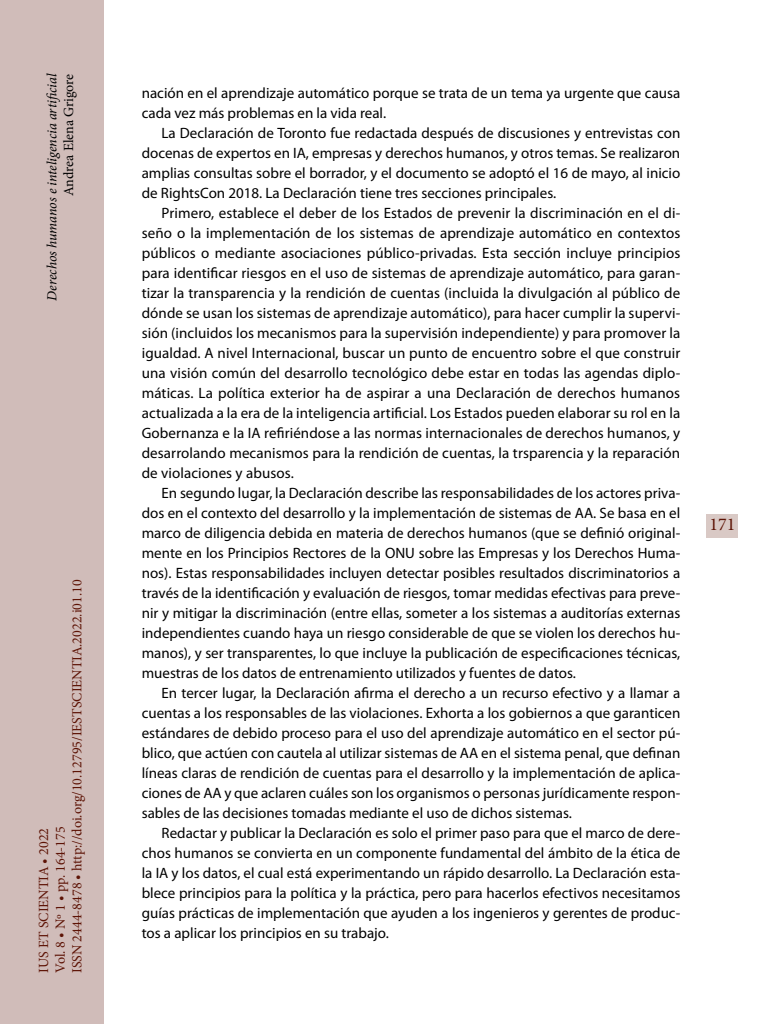
<style>
.page{position:relative;width:768px;height:1024px;background:#fff}
.page>*{position:absolute;margin:0;border:0;box-sizing:border-box;transform-origin:0 0}
.t1{font:18px "Minion Pro";color:#5d1305}
._00_bsc{font:15px/20px "Myriad Pro";color:#000;text-align:justify}
.t2{font:14px/16.8px "Minion Pro";color:#5d1305}
.t3{font:italic 14px "Minion Pro";letter-spacing:-.005em;color:#000}
.t4{font:14px "Minion Pro";letter-spacing:-.005em;color:#000}
</style>
<div class="page">
<div style="left:0;top:0;width:103px;height:1024px;background:#d0bcb9"></div>
<div style="left:707px;top:514px;width:31px;height:24px;background:#d9c9c5"></div>
<p class="t3" style="left:42px;top:301px;width:228px;rotate:-90deg">Derechos humanos e inteligencia artificial</p>
<p class="t4" style="left:59px;top:196px;width:124px;rotate:-90deg">Andrea Elena Grigore</p>
<p class="t2" style="left:35px;top:973px;width:395px;rotate:-90deg">IUS ET SCIENTIA • 2022<br>Vol. 8 • Nº 1 • pp. 164-175<br>ISSN 2444-8478 • http://doi.org/10.12795/IESTSCIENTIA.2022.i01.10</p>
<p class="_00_bsc" style="left:142px;top:83px;width:540px">nación en el aprendizaje automático porque se trata de un tema ya urgente que causa cada vez más problemas en la vida real.</p>
<p class="_00_bsc" style="left:142px;top:123px;width:540px;text-indent:20px">La Declaración de Toronto fue redactada después de discusiones y entrevistas con docenas de expertos en IA, empresas y derechos humanos, y otros temas. Se realizaron amplias consultas sobre el borrador, y el documento se adoptó el 16 de mayo, al inicio de RightsCon 2018. La Declaración tiene tres secciones principales.</p>
<p class="_00_bsc" style="left:142px;top:203px;width:540px;text-indent:20px">Primero, establece el deber de los Estados de prevenir la discriminación en el di&shy;seño o la implementación de los sistemas de aprendizaje automático en contextos públicos o mediante asociaciones público-privadas. Esta sección incluye principios para identificar riesgos en el uso de sistemas de aprendizaje automático, para garan&shy;tizar la transparencia y la rendición de cuentas (incluida la divulgación al público de dónde se usan los sistemas de aprendizaje automático), para hacer cumplir la supervi&shy;sión (incluidos los mecanismos para la supervisión independiente) y para promover la igualdad. A nivel Internacional, buscar un punto de encuentro sobre el que construir una visión común del desarrollo tecnológico debe estar en todas las agendas diplo&shy;máticas. La política exterior ha de aspirar a una Declaración de derechos humanos actualizada a la era de la inteligencia artificial. Los Estados pueden elaborar su rol en la Gobernanza e la IA refiriéndose a las normas internacionales de derechos humanos, y desarrolando mecanismos para la rendición de cuentas, la trsparencia y la reparación de violaciones y abusos.</p>
<p class="_00_bsc" style="left:142px;top:483px;width:540px;text-indent:20px">En segundo lugar, la Declaración describe las responsabilidades de los actores priva&shy;dos en el contexto del desarrollo y la implementación de sistemas de AA. Se basa en el marco de diligencia debida en materia de derechos humanos (que se definió original&shy;mente en los Principios Rectores de la ONU sobre las Empresas y los Derechos Huma&shy;nos). Estas responsabilidades incluyen detectar posibles resultados discriminatorios a través de la identificación y evaluación de riesgos, tomar medidas efectivas para preve&shy;nir y mitigar la discriminación (entre ellas, someter a los sistemas a auditorías externas independientes cuando haya un riesgo considerable de que se violen los derechos hu&shy;manos), y ser transparentes, lo que incluye la publicación de especificaciones técnicas, muestras de los datos de entrenamiento utilizados y fuentes de datos.</p>
<p class="_00_bsc" style="left:142px;top:683px;width:540px;text-indent:20px">En tercer lugar, la Declaración afirma el derecho a un recurso efectivo y a llamar a cuentas a los responsables de las violaciones. Exhorta a los gobiernos a que garanticen estándares de debido proceso para el uso del aprendizaje automático en el sector pú&shy;blico, que actúen con cautela al utilizar sistemas de AA en el sistema penal, que definan líneas claras de rendición de cuentas para el desarrollo y la implementación de aplica&shy;ciones de AA y que aclaren cuáles son los organismos o personas jurídicamente respon&shy;sables de las decisiones tomadas mediante el uso de dichos sistemas.</p>
<p class="_00_bsc" style="left:142px;top:823px;width:540px;text-indent:20px">Redactar y publicar la Declaración es solo el primer paso para que el marco de dere&shy;chos humanos se convierta en un componente fundamental del ámbito de la ética de la IA y los datos, el cual está experimentando un rápido desarrollo. La Declaración esta&shy;blece principios para la política y la práctica, pero para hacerlos efectivos necesitamos guías prácticas de implementación que ayuden a los ingenieros y gerentes de produc&shy;tos a aplicar los principios en su trabajo.</p>
<p class="t1" style="left:709px;top:512px;width:27px">171</p>
</div>
